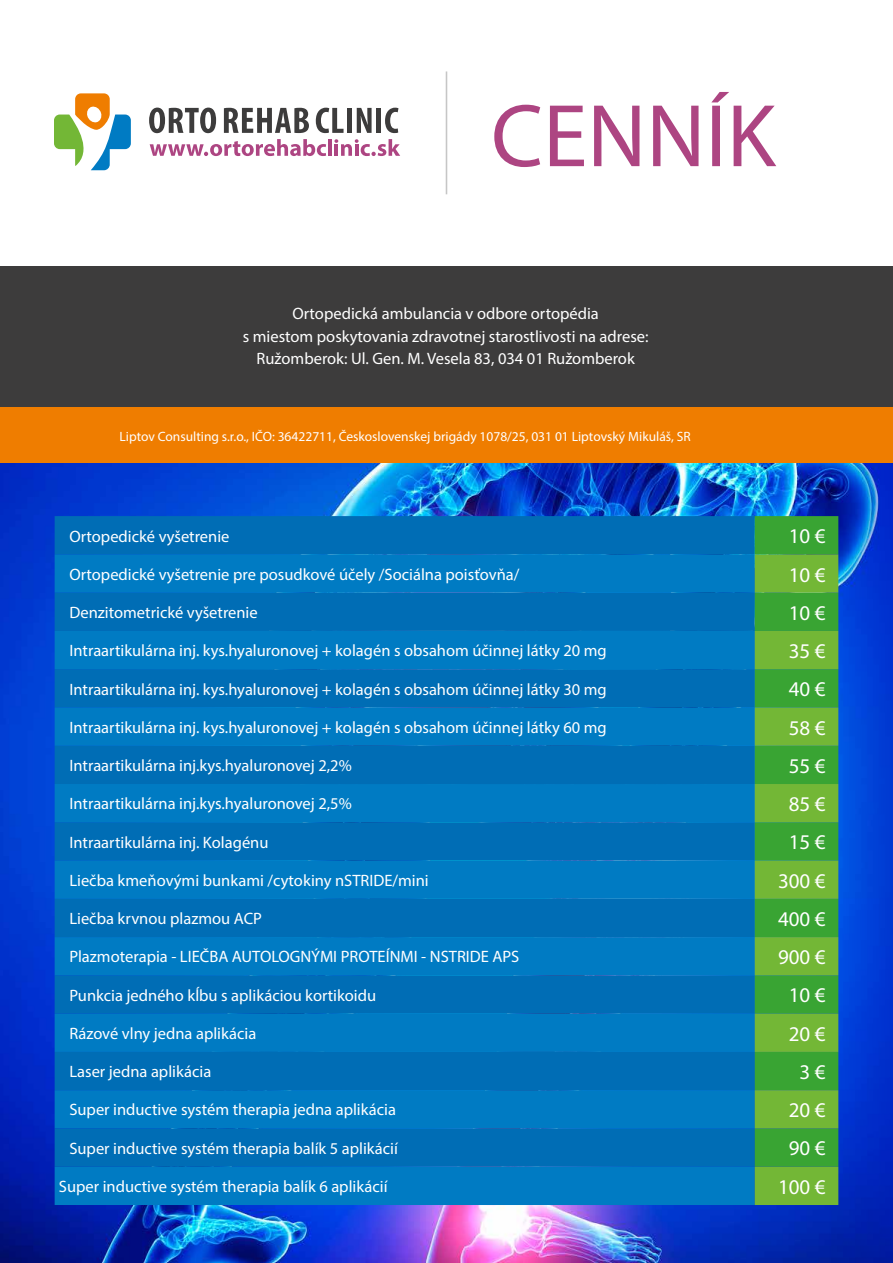
<style>
.page{position:relative;width:893px;height:1263px;background:#fff}
.page>*{position:absolute;margin:0;border:0;box-sizing:border-box;transform-origin:0 0}
.t1{font:89.7px "Myriad Pro";color:#ad4582}
.t2{font:21px/38.2px "Myriad Pro";color:#fff;text-align:right}
.t3{font:16.5px/22.5px "Myriad Pro";color:#fff;text-align:center}
.t4{font:13.5px "Myriad Pro";color:#fff}
</style>
<div class="page">
<img style="left:0;top:463px;width:893px;height:800px">
<div style="left:55px;top:516px;width:700px;height:38px;background:#006db5"></div>
<svg style="left:55px;top:554px;width:700px;height:651px;background:#0074bc"></svg>
<div style="left:755px;top:516px;width:83px;height:38px;background:#39a433"></div>
<svg style="left:755px;top:554px;width:83px;height:651px;background:#57ad35"></svg>
<div style="left:0;top:266px;width:893px;height:141px;background:#3d3c3c"></div>
<svg style="left:149px;top:108px;width:67px;height:25px"></svg>
<svg style="left:224px;top:108px;width:85px;height:25px"></svg>
<svg style="left:316px;top:108px;width:28px;height:25px"></svg>
<div style="left:347px;top:108px;width:5px;height:25px;background:#3d3c3c"></div>
<svg style="left:357px;top:108px;width:15px;height:25px"></svg>
<div style="left:376px;top:108px;width:5px;height:25px;background:#3d3c3c"></div>
<svg style="left:385px;top:108px;width:13px;height:25px"></svg>
<svg style="left:150px;top:139px;width:176px;height:17px"></svg>
<hr style="left:328px;top:139px;width:4px;height:17px;background:#ad4582">
<svg style="left:334px;top:139px;width:66px;height:17px"></svg>
<svg style="left:54px;top:93px;width:77px;height:77px"></svg>
<hr style="left:446px;top:71px;width:1px;height:123px;background:#c6c6c6">
<div style="left:0;top:407px;width:893px;height:56px;background:#ef7d00"></div>
<h1 class="t1" style="left:491px;top:81px;width:286px">CENNÍK</h1>
<p class="t3" style="left:243px;top:302px;width:407px">Ortopedická ambulancia v odbore ortopédia<br>s miestom poskytovania zdravotnej starostlivosti na adrese:<br>Ružomberok: Ul. Gen. M. Vesela 83, 034 01 Ružomberok</p>
<p class="t4" style="left:120px;top:428px;width:573px">Liptov Consulting s.r.o., IČO: 36422711, Československej brigády 1078/25, 031 01 Liptovský Mikuláš, SR</p>
<p class="t3" style="left:69px;top:524px;width:162px">Ortopedické vyšetrenie</p>
<p class="t3" style="left:69px;top:563px;width:452px">Ortopedické vyšetrenie pre posudkové účely /Sociálna poisťovňa/</p>
<p class="t3" style="left:69px;top:601px;width:190px">Denzitometrické vyšetrenie</p>
<p class="t3" style="left:69px;top:639px;width:539px">Intraartikulárna inj. kys.hyaluronovej + kolagén s obsahom účinnej látky 20 mg</p>
<p class="t3" style="left:69px;top:678px;width:539px">Intraartikulárna inj. kys.hyaluronovej + kolagén s obsahom účinnej látky 30 mg</p>
<p class="t3" style="left:69px;top:716px;width:539px">Intraartikulárna inj. kys.hyaluronovej + kolagén s obsahom účinnej látky 60 mg</p>
<p class="t3" style="left:69px;top:754px;width:284px">Intraartikulárna inj.kys.hyaluronovej 2,2%</p>
<p class="t3" style="left:69px;top:792px;width:284px">Intraartikulárna inj.kys.hyaluronovej 2,5%</p>
<p class="t3" style="left:69px;top:831px;width:201px">Intraartikulárna inj. Kolagénu</p>
<p class="t3" style="left:69px;top:869px;width:361px">Liečba kmeňovými bunkami /cytokiny nSTRIDE/mini</p>
<p class="t3" style="left:69px;top:907px;width:194px">Liečba krvnou plazmou ACP</p>
<p class="t3" style="left:69px;top:945px;width:452px">Plazmoterapia - LIEČBA AUTOLOGNÝMI PROTEÍNMI - NSTRIDE APS</p>
<p class="t3" style="left:69px;top:983px;width:308px">Punkcia jedného kĺbu s aplikáciou kortikoidu</p>
<p class="t3" style="left:69px;top:1022px;width:188px">Rázové vlny jedna aplikácia</p>
<p class="t3" style="left:69px;top:1060px;width:143px">Laser jedna aplikácia</p>
<p class="t3" style="left:69px;top:1098px;width:328px">Super inductive systém therapia jedna aplikácia</p>
<p class="t3" style="left:69px;top:1137px;width:330px">Super inductive systém therapia balík 5 aplikácií</p>
<p class="t3" style="left:59px;top:1175px;width:330px">Super inductive systém therapia balík 6 aplikácií</p>
<p class="t2" style="left:778px;top:517px;width:49px">10 €<br>10 €<br>10 €<br>35 €<br>40 €<br>58 €<br>55 €<br>85 €<br>15 €<br>300 €<br>400 €<br>900 €<br>10 €<br>20 €<br>3 €<br>20 €<br>90 €<br>100 €</p>
</div>
